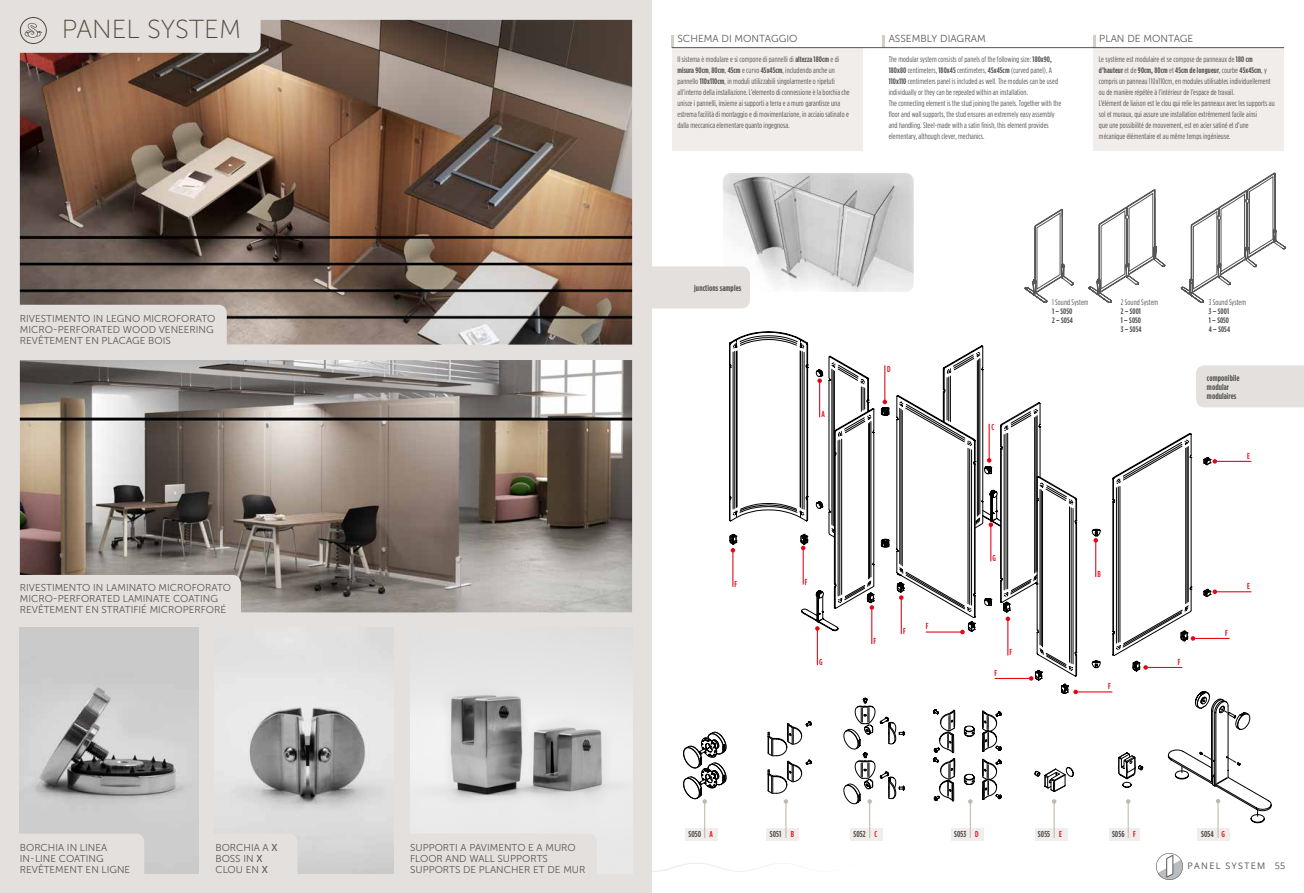
<style>
.page{position:relative;width:1304px;height:893px;background:#fff}
.page>*{position:absolute;margin:0;border:0;box-sizing:border-box;transform-origin:0 0}
.t1{font:26px "Museo Sans 100";color:#504a39}
.t2{font:10.2px "Museo Sans 300";color:#575756}
.t3{font:10px/11px "Museo Sans 300";color:#575756}
.t4{font:9px "Open Sans";letter-spacing:.15em;color:#575756}
.t5{font:700 8.7px/9px "Gotham Condensed";letter-spacing:.01em;color:#575756}
.t6{font:500 8.7px "Gotham Condensed";color:#e30613}
.t7{font:8px/11px "Gotham Condensed";letter-spacing:.01em;color:#575756}
.t8{font:700 8px/9px "Gotham Condensed";letter-spacing:.01em;color:#575756}
.s1{font-family:"Museo Sans 500"}
.s2{font-weight:700}
.s3{font-weight:500;color:#e30613}
</style>
<div class="page">
<div style="left:672px;top:47px;width:191px;height:104px;background:#f0edeb"></div>
<div style="left:1093px;top:47px;width:191px;height:104px;background:#f0edeb"></div>
<svg style="left:883px;top:35px;width:2px;height:12px"></svg>
<svg style="left:1093px;top:35px;width:2px;height:12px"></svg>
<svg style="left:672px;top:35px;width:2px;height:12px"></svg>
<hr style="left:672px;top:47px;width:612px;height:1px;background:#575756">
<img style="left:723px;top:173px;width:191px;height:119px">
<div style="left:0;top:0;width:652px;height:893px;background:#e3e0de"></div>
<img style="left:20px;top:627px;width:178px;height:246px">
<svg style="left:20px;top:834px;width:124px;height:39px"></svg>
<img style="left:225px;top:695px;width:168px;height:178px">
<img style="left:410px;top:689px;width:222px;height:177px">
<img style="left:20px;top:20px;width:612px;height:325px">
<img style="left:20px;top:360px;width:612px;height:252px">
<div style="left:0;top:305px;width:227px;height:50px;background:#e3e0de;border-radius:9px"></div>
<div style="left:8px;top:575px;width:233px;height:44px;background:#e3e0de;border-radius:9px"></div>
<svg style="left:410px;top:834px;width:187px;height:32px"></svg>
<svg style="left:225px;top:834px;width:72px;height:39px"></svg>
<div style="left:1035px;top:828px;width:32px;height:13px;background:#f0edeb"></div>
<hr style="left:1054px;top:801px;width:1px;height:37px;background:#c1b9ae">
<div style="left:685px;top:828px;width:33px;height:13px;background:#f0edeb"></div>
<hr style="left:704px;top:801px;width:1px;height:37px;background:#c1b9ae">
<div style="left:767px;top:828px;width:32px;height:13px;background:#f0edeb"></div>
<hr style="left:785px;top:801px;width:1px;height:37px;background:#c1b9ae">
<div style="left:850px;top:828px;width:33px;height:12px;background:#f0edeb"></div>
<hr style="left:869px;top:801px;width:1px;height:37px;background:#c1b9ae">
<div style="left:951px;top:828px;width:32px;height:13px;background:#f0edeb"></div>
<hr style="left:970px;top:801px;width:1px;height:37px;background:#c1b9ae">
<div style="left:1109px;top:828px;width:30px;height:13px;background:#f0edeb"></div>
<hr style="left:1128px;top:801px;width:1px;height:37px;background:#c1b9ae">
<div style="left:1197px;top:828px;width:33px;height:13px;background:#f0edeb"></div>
<hr style="left:1217px;top:801px;width:2px;height:37px;background:#c1b9ae">
<svg style="left:683px;top:732px;width:43px;height:72px"></svg>
<svg style="left:729px;top:332px;width:80px;height:255px"></svg>
<svg style="left:730px;top:534px;width:7px;height:18px"></svg>
<hr style="left:732px;top:550px;width:1px;height:37px;background:#e30613">
<svg style="left:1024px;top:209px;width:50px;height:94px"></svg>
<svg style="left:1088px;top:189px;width:77px;height:114px"></svg>
<svg style="left:1181px;top:172px;width:105px;height:131px"></svg>
<svg style="left:19px;top:17px;width:242px;height:36px"></svg>
<div style="left:642px;top:266px;width:108px;height:42px;background:#e3e0de;border-radius:9px"></div>
<svg style="left:768px;top:345px;width:536px;height:478px"></svg>
<hr style="left:926px;top:631px;width:36px;height:2px;background:#e30613">
<svg style="left:1156px;top:853px;width:27px;height:27px"></svg>
<svg style="left:652px;top:863px;width:152px;height:9px"></svg>
<h1 class="t1" style="left:62px;top:16px;width:181px">PANEL SYSTEM</h1>
<p class="t3" style="left:20px;top:313px;width:197px">RIVESTIMENTO IN LEGNO MICROFORATO<br>MICRO-PERFORATED WOOD VENEERING<br>REVÊTEMENT EN PLACAGE BOIS</p>
<p class="t3" style="left:20px;top:582px;width:213px">RIVESTIMENTO IN LAMINATO MICROFORATO<br>MICRO-PERFORATED LAMINATE COATING<br>REVÊTEMENT EN STRATIFIÉ MICROPERFORÉ</p>
<p class="t3" style="left:20px;top:842px;width:112px">BORCHIA IN LINEA<br>IN-LINE COATING<br>REVÊTEMENT EN LIGNE</p>
<p class="t3" style="left:215px;top:842px;width:64px">BORCHIA A <span class="s1">X<br></span>BOSS IN <span class="s1">X<br></span>CLOU EN <span class="s1">X</span></p>
<p class="t3" style="left:410px;top:842px;width:177px">SUPPORTI A PAVIMENTO E A MURO<br>FLOOR AND WALL SUPPORTS<br>SUPPORTS DE PLANCHER ET DE MUR</p>
<p class="t2" style="left:677px;top:33px;width:122px">SCHEMA DI MONTAGGIO</p>
<p class="t2" style="left:889px;top:33px;width:99px">ASSEMBLY DIAGRAM</p>
<p class="t2" style="left:1099px;top:33px;width:96px">PLAN DE MONTAGE</p>
<p class="t7" style="left:677px;top:53px;width:174px">Il sistema è modulare e si compone di pannelli di <span class="s2">altezza 180cm</span> e di <span class="s2">misura 90cm</span>, <span class="s2">80cm</span>, <span class="s2">45cm</span> e curvo <span class="s2">45x45cm</span>, includendo anche un pannello <span class="s2">110x110cm</span>, in moduli utilizzabili singolarmente o ripetuti all’interno della installazione. L’elemento di connessione è la borchia che unisce i pannelli, insieme ai supporti a terra e a muro garantisce una estrema facilità di montaggio e di movimentazione, in acciaio satinato e dalla meccanica elementare quanto ingegnosa.</p>
<p class="t7" style="left:889px;top:53px;width:174px">The modular system consists of panels of the following size: <span class="s2">180x90, 180x80</span> centimeters, <span class="s2">180x45</span> centimeters, <span class="s2">45x45cm</span> (curved panel). A <span class="s2">110x110</span> centimeters panel is included as well. The modules can be used individually or they can be repeated within an installation.<br>The connecting element is the stud joining the panels. Together with the floor and wall supports, the stud ensures an extremely easy assembly and handling. Steel-made with a satin finish, this element provides elementary, although clever, mechanics.</p>
<p class="t7" style="left:1099px;top:53px;width:177px">Le système est modulaire et se compose de panneaux de <span class="s2">180 cm d’hauteur</span> et de <span class="s2">90cm, 80cm</span> et <span class="s2">45cm de longueur</span>, courbe <span class="s2">45x45cm</span>, y compris un panneau 110x110cm, en modules utilisables individuellement ou de manière répétée à l’intérieur de l’espace de travail.<br>L’élément de liaison est le clou qui relie les panneaux avec les supports au sol et muraux, qui assure une installation extrêmement facile ainsi<br>que une possibilité de mouvement, est en acier satiné et d’une mécanique élémentaire et au même temps ingénieuse.</p>
<p class="t5" style="left:694px;top:283px;width:49px">junctions samples</p>
<p class="t6" style="left:735px;top:579px;width:4px">F</p>
<p class="t6" style="left:821px;top:409px;width:5px">A</p>
<p class="t6" style="left:887px;top:364px;width:5px">D</p>
<p class="t6" style="left:805px;top:576px;width:4px">F</p>
<p class="t6" style="left:819px;top:657px;width:5px">G</p>
<p class="t6" style="left:873px;top:636px;width:4px">F</p>
<p class="t6" style="left:903px;top:626px;width:4px">F</p>
<p class="t6" style="left:926px;top:621px;width:4px">F</p>
<p class="t6" style="left:991px;top:422px;width:4px">C</p>
<p class="t6" style="left:993px;top:553px;width:5px">G</p>
<p class="t6" style="left:995px;top:667px;width:4px">F</p>
<p class="t6" style="left:1010px;top:647px;width:4px">F</p>
<p class="t7" style="left:1052px;top:297px;width:38px">1 Sound System</p>
<p class="t8" style="left:1052px;top:307px;width:22px">1 – S050<br>2 – S054</p>
<p class="t7" style="left:1121px;top:297px;width:39px">2 Sound System</p>
<p class="t8" style="left:1121px;top:307px;width:22px;text-align:justify">2 – S001<br>1 – S050<br>3 – S054</p>
<p class="t7" style="left:1209px;top:297px;width:39px">3 Sound System</p>
<p class="t8" style="left:1209px;top:307px;width:23px">3 – S001<br>1 – S050<br>4 – S054</p>
<p class="t5" style="left:1207px;top:373px;width:34px">componibile modular modulaires</p>
<p class="t6" style="left:1247px;top:450px;width:4px">E</p>
<p class="t6" style="left:1097px;top:569px;width:5px">B</p>
<p class="t6" style="left:1108px;top:681px;width:4px">F</p>
<p class="t6" style="left:1178px;top:656px;width:4px">F</p>
<p class="t6" style="left:1225px;top:627px;width:4px">F</p>
<p class="t6" style="left:1247px;top:581px;width:4px">E</p>
<p class="t5" style="left:689px;top:830px;width:26px">S050 <span class="s3">A</span></p>
<p class="t5" style="left:770px;top:830px;width:26px">S051 <span class="s3">B</span></p>
<p class="t5" style="left:854px;top:830px;width:25px">S052 <span class="s3">C</span></p>
<p class="t5" style="left:954px;top:830px;width:26px">S053 <span class="s3">D</span></p>
<p class="t5" style="left:1038px;top:830px;width:25px">S055 <span class="s3">E</span></p>
<p class="t5" style="left:1112px;top:830px;width:25px">S056 <span class="s3">F</span></p>
<p class="t5" style="left:1201px;top:829px;width:25px">S054 <span class="s3">G</span></p>
<p class="t4" style="left:1187px;top:860px;width:79px">PANEL SYSTEM</p>
<p class="t4" style="left:1275px;top:860px;width:12px">55</p>
</div>
